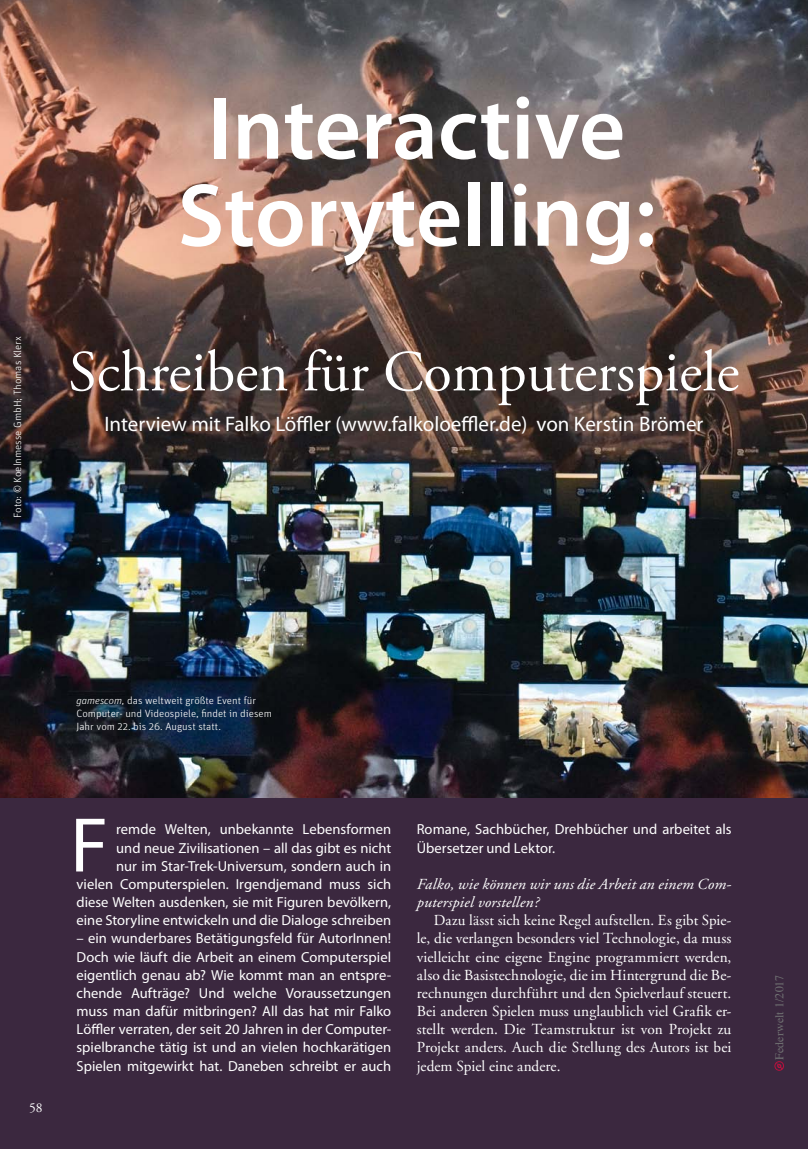
<style>
.page{position:relative;width:808px;height:1149px;background:#fff}
.page>*{position:absolute;margin:0;border:0;box-sizing:border-box;transform-origin:0 0}
.t1{font:600 90px/87px "Myriad Pro";color:#fff;text-align:center}
.t2{font:78.15px "Myriad Pro";color:#fff}
.t3{font:57.9px "Adobe Garamond Pro";color:#fff}
.t4{font:21px "Myriad Pro";color:#fff}
.t5{font:15.3px/18.1px "Adobe Garamond";color:#fff;text-align:justify}
.t6{font:italic 15.3px/18.1px "Adobe Garamond";letter-spacing:.005em;color:#fff;scale:1.05 1}
.t7{font:14.55px/18.1px "Myriad Pro";color:#fff;text-align:right}
.t8{font:13.5px "Adobe Garamond";color:#fff}
.t9{font:12px "Times";color:#707172}
.t10{font:300 10.5px/12.8px "Unit OT";color:#fff;scale:1.05 1}
.s1{font-style:italic}
</style>
<div class="page">
<img style="left:0;top:0;width:808px;height:797px">
<div style="left:0;top:797px;width:808px;height:351px;background:#3b283f"></div>
<svg style="left:774px;top:1061px;width:10px;height:9px"></svg>
<p class="t10" style="left:11px;top:518px;width:175px;rotate:-90deg">Foto: © Koelnmesse GmbH; Thomas Klerx</p>
<h1 class="t1" style="left:178px;top:83px;width:480px">Interactive<br>Storytelling:</h1>
<h3 class="t3" style="left:68px;top:337px;width:672px">Schreiben für Computerspiele</h3>
<h3 class="t4" style="left:104px;top:410px;width:601px">Interview mit Falko Löffler (www.falkoloeffler.de) von Kerstin Brömer</h3>
<p class="t10" style="left:77px;top:694px;width:188px"><span class="s1">gamescom,</span> das weltweit größte Event für<br>Computer- und Videospiele, findet in diesem<br>Jahr vom 22. bis 26. August statt.</p>
<p class="t8" style="left:29px;top:1100px;width:15px">58</p>
<h2 class="t2" style="left:70px;top:796px;width:40px">F</h2>
<p class="t7" style="left:77px;top:820px;width:316px">remde Welten, unbekannte Lebensformen<br>und neue Zivilisationen – all das gibt es nicht<br>nur im Star-Trek-Universum, sondern auch in vielen Computerspielen. Irgendjemand muss sich diese Welten ausdenken, sie mit Figuren bevölkern, eine Storyline entwickeln und die Dialoge schreiben</p>
<p class="t7" style="left:77px;top:928px;width:316px;text-align:justify">– ein wunderbares Betätigungsfeld für AutorInnen!<br>Doch wie läuft die Arbeit an einem Computerspiel eigentlich genau ab? Wie kommt man an entspre&shy;chende Aufträge? Und welche Voraussetzungen muss man dafür mitbringen? All das hat mir Falko Löffler verraten, der seit 20 Jahren in der Computer&shy;spielbranche tätig ist und an vielen hochkarätigen Spielen mitgewirkt hat. Daneben schreibt er auch</p>
<p class="t7" style="left:417px;top:819px;width:316px;text-align:left">Romane, Sachbücher, Drehbücher und arbeitet als<br>Übersetzer und Lektor.</p>
<p class="t6" style="left:417px;top:875px;width:301px">Falko, wie können wir uns die Arbeit an einem Com&shy;puterspiel vorstellen?</p>
<p class="t5" style="left:417px;top:911px;width:316px;text-indent:17px">Dazu lässt sich keine Regel aufstellen. Es gibt Spie&shy;le, die verlangen besonders viel Technologie, da muss vielleicht eine eigene Engine programmiert werden, also die Basistechnologie, die im Hintergrund die Be&shy;rechnungen durchführt und den Spielverlauf steuert.<br>Bei anderen Spielen muss unglaublich viel Grafik er&shy;stellt werden. Die Teamstruktur ist von Projekt zu Projekt anders. Auch die Stellung des Autors ist bei jedem Spiel eine andere.</p>
<p class="t9" style="left:768px;top:1059px;width:86px;rotate:-90deg">Federwelt 1/2017</p>
</div>
